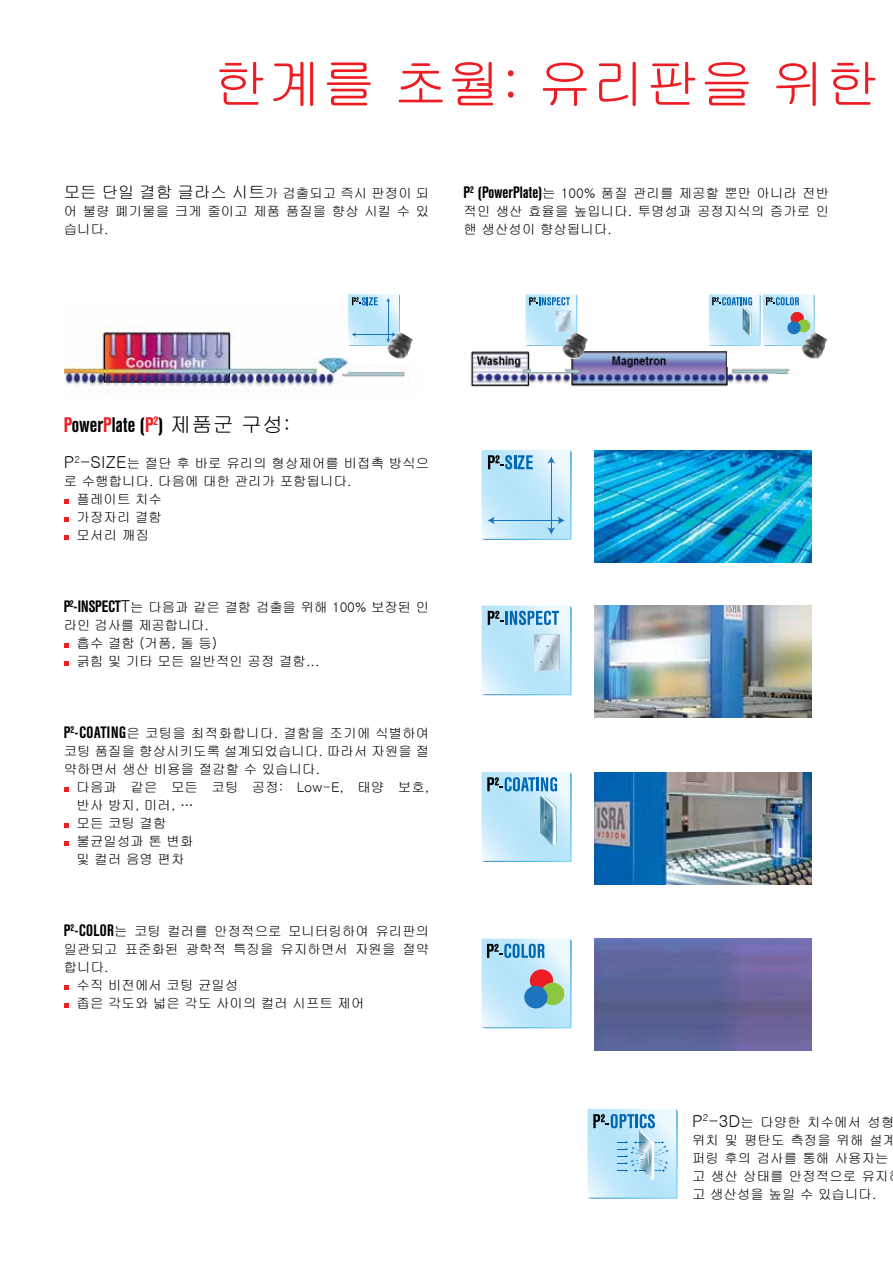
<style>
.page{position:relative;width:893px;height:1263px;background:#fff}
.page>*{position:absolute;margin:0;border:0;box-sizing:border-box;transform-origin:0 0}
.t1{font:54px "Gulim";color:#ed1d24}
.t2{font:500 21px "Helvetica Con BQ";letter-spacing:.01em;color:#000}
.t3{font:16.5px "Gulim";color:#000}
.t4{font:13.5px/18px "Gulim";color:#000}
.t5{font:13.5px "Gulim";letter-spacing:-.02em;color:#000}
.s1{font-size:13.5px}
.s2{font-family:"Helvetica Con BQ";font-weight:500;font-size:16.5px}
.s3{color:#ed1d24}
.s4{font-family:"Gulim";font-weight:400}
.s5{font-size:16.5px}
</style>
<div class="page">
<svg style="left:64px;top:499px;width:4px;height:5px"></svg>
<svg style="left:64px;top:517px;width:4px;height:5px"></svg>
<svg style="left:64px;top:535px;width:4px;height:5px"></svg>
<svg style="left:64px;top:643px;width:4px;height:5px"></svg>
<svg style="left:64px;top:661px;width:4px;height:5px"></svg>
<svg style="left:64px;top:787px;width:4px;height:5px"></svg>
<svg style="left:64px;top:823px;width:4px;height:5px"></svg>
<svg style="left:64px;top:841px;width:4px;height:5px"></svg>
<svg style="left:64px;top:985px;width:4px;height:5px"></svg>
<svg style="left:64px;top:1003px;width:4px;height:5px"></svg>
<img style="left:481px;top:772px;width:91px;height:90px">
<img style="left:481px;top:861px;width:89px;height:1px">
<svg style="left:487px;top:777px;width:48px;height:14px"></svg>
<hr style="left:536px;top:777px;width:3px;height:14px;background:#0066b3">
<img style="left:540px;top:796px;width:13px;height:50px">
<svg style="left:541px;top:777px;width:16px;height:68px"></svg>
<img style="left:594px;top:772px;width:217px;height:112px">
<img style="left:481px;top:450px;width:91px;height:90px">
<img style="left:481px;top:539px;width:89px;height:1px">
<svg style="left:488px;top:455px;width:45px;height:14px"></svg>
<hr style="left:551px;top:461px;width:1px;height:68px;background:#1c75bc">
<svg style="left:547px;top:456px;width:8px;height:7px"></svg>
<hr style="left:492px;top:520px;width:68px;height:1px;background:#1c75bc">
<svg style="left:487px;top:516px;width:8px;height:8px"></svg>
<svg style="left:547px;top:516px;width:24px;height:24px"></svg>
<img style="left:594px;top:450px;width:217px;height:112px">
<img style="left:481px;top:938px;width:91px;height:90px">
<img style="left:481px;top:1027px;width:89px;height:1px">
<svg style="left:487px;top:944px;width:57px;height:14px"></svg>
<div style="left:530px;top:969px;width:23px;height:23px;background:#ed1d24;border-radius:50%"></div>
<div style="left:541px;top:982px;width:23px;height:23px;background:#8dc63f;border-radius:50%"></div>
<div style="left:524px;top:986px;width:23px;height:22px;background:#1c75bc;border-radius:50%"></div>
<img style="left:594px;top:938px;width:217px;height:113px">
<img style="left:587px;top:1109px;width:91px;height:90px">
<img style="left:587px;top:1198px;width:89px;height:1px">
<svg style="left:593px;top:1114px;width:76px;height:66px;background:#aad5ec"></svg>
<img style="left:481px;top:605px;width:91px;height:90px">
<img style="left:481px;top:694px;width:89px;height:1px">
<svg style="left:488px;top:611px;width:16px;height:14px"></svg>
<hr style="left:505px;top:611px;width:3px;height:14px;background:#0066b3">
<svg style="left:510px;top:611px;width:49px;height:14px"></svg>
<img style="left:534px;top:667px;width:25px;height:4px">
<svg style="left:534px;top:634px;width:26px;height:33px"></svg>
<img style="left:594px;top:605px;width:217px;height:113px">
<img style="left:470px;top:351px;width:320px;height:36px">
<div style="left:531px;top:351px;width:34px;height:21px;background:#fff"></div>
<div style="left:727px;top:351px;width:72px;height:15px;background:#fff"></div>
<img style="left:777px;top:371px;width:14px;height:5px">
<img style="left:348px;top:294px;width:52px;height:3px">
<img style="left:64px;top:297px;width:345px;height:96px">
<img style="left:526px;top:294px;width:51px;height:51px">
<img style="left:526px;top:345px;width:50px;height:1px">
<svg style="left:529px;top:297px;width:41px;height:8px"></svg>
<svg style="left:556px;top:311px;width:15px;height:21px"></svg>
<img style="left:709px;top:294px;width:52px;height:51px">
<img style="left:709px;top:345px;width:51px;height:1px">
<svg style="left:712px;top:297px;width:40px;height:39px;background:#9fcde6"></svg>
<img style="left:763px;top:294px;width:52px;height:51px">
<img style="left:763px;top:345px;width:51px;height:1px">
<svg style="left:766px;top:297px;width:33px;height:8px"></svg>
<div style="left:791px;top:312px;width:13px;height:13px;background:#ed1d24;border-radius:50%"></div>
<div style="left:797px;top:319px;width:13px;height:13px;background:#8dc63f;border-radius:50%"></div>
<div style="left:787px;top:321px;width:14px;height:13px;background:#1c75bc;border-radius:50%"></div>
<img style="left:387px;top:331px;width:26px;height:29px">
<img style="left:562px;top:331px;width:26px;height:29px">
<img style="left:801px;top:331px;width:26px;height:28px">
<div style="left:732px;top:347px;width:61px;height:21px;background:#fff"></div>
<h1 class="t1" style="left:214px;top:57px;width:667px">한계를 초월: 유리판을 위한</h1>
<p class="t3" style="left:64px;top:184px;width:367px">모든 단일 결함 글라스 시트<span class="s1">가 검출되고 즉시 판정이 되</span></p>
<p class="t4" style="left:64px;top:202px;width:367px">어 불량 폐기물을 크게 줄이고 제품 품질을 향상 시킬 수 있 습니다.</p>
<p class="t4" style="left:463px;top:184px;width:367px;text-align:justify"><span class="s2">P</span><sup>2</sup> <span class="s2">(PowerPlate)</span>는 100% 품질 관리를 제공할 뿐만 아니라 전반 적인 생산 효율을 높입니다. 투명성과 공정지식의 증가로 인 핸 생산성이 향상됩니다.</p>
<h2 class="t2" style="left:64px;top:413px;width:228px"><span class="s3">P</span>ower<span class="s3">P</span>late (<span class="s3">P</span><sup>2</sup>) <span class="s4">제품군 구성:</span></h2>
<p class="t4" style="left:64px;top:454px;width:367px"><span class="s5">P</span><sup>2</sup><span class="s5">-SIZE</span>는 절단 후 바로 유리의 형상제어를 비접촉 방식으</p>
<p class="t4" style="left:64px;top:472px;width:289px">로 수행합니다. 다음에 대한 관리가 포함됩니다.</p>
<p class="t4" style="left:77px;top:490px;width:87px">플레이트 치수</p>
<p class="t4" style="left:77px;top:508px;width:87px">가장자리 결함</p>
<p class="t4" style="left:77px;top:526px;width:74px">모서리 깨짐</p>
<p class="t5" style="left:64px;top:600px;width:367px"><span class="s2">P</span><sup>2</sup><span class="s2">-INSPECT</span><span class="s5">T</span>는 다음과 같은 결함 검출을 위해 100% 보장된 인</p>
<p class="t5" style="left:64px;top:618px;width:147px">라인 검사를 제공합니다.</p>
<p class="t4" style="left:77px;top:634px;width:142px">흡수 결함 (거품, 돌 등)</p>
<p class="t4" style="left:77px;top:652px;width:244px">긁힘 및 기타 모든 일반적인 공정 결함...</p>
<p class="t4" style="left:64px;top:724px;width:367px;text-align:justify"><span class="s2">P</span><sup>2</sup><span class="s2">-COATING</span>은 코팅을 최적화합니다. 결함을 조기에 식별하여 코팅 품질을 향상시키도록 설계되었습니다. 따라서 자원을 절 약하면서 생산 비용을 절감할 수 있습니다.</p>
<p class="t4" style="left:77px;top:778px;width:354px">다음과 같은 모든 코팅 공정: Low-E, 태양 보호, 반사 방지, 미러, …<br>모든 코팅 결함<br>불균일성과 톤 변화<br>및 컬러 음영 편차</p>
<p class="t4" style="left:64px;top:922px;width:367px"><span class="s2">P</span><sup>2</sup><span class="s2">-COLOR</span>는 코팅 컬러를 안정적으로 모니터링하여 유리판의</p>
<p class="t4" style="left:64px;top:940px;width:367px">일관되고 표준화된 광학적 특징을 유지하면서 자원을 절약</p>
<p class="t4" style="left:64px;top:958px;width:47px">합니다.</p>
<p class="t4" style="left:77px;top:976px;width:163px">수직 비전에서 코팅 균일성</p>
<p class="t4" style="left:77px;top:994px;width:289px">좁은 각도와 넓은 각도 사이의 컬러 시프트 제어</p>
<p class="t4" style="left:692px;top:1113px;width:206px"><span class="s5">P</span><sup>2</sup><span class="s5">-3D</span>는 다양한 치수에서 성형 위치 및 평탄도 측정을 위해 설계 퍼링 후의 검사를 통해 사용자는 고 생산 상태를 안정적으로 유지 고 생산성을 높일 수 있습니다.</p>
</div>
